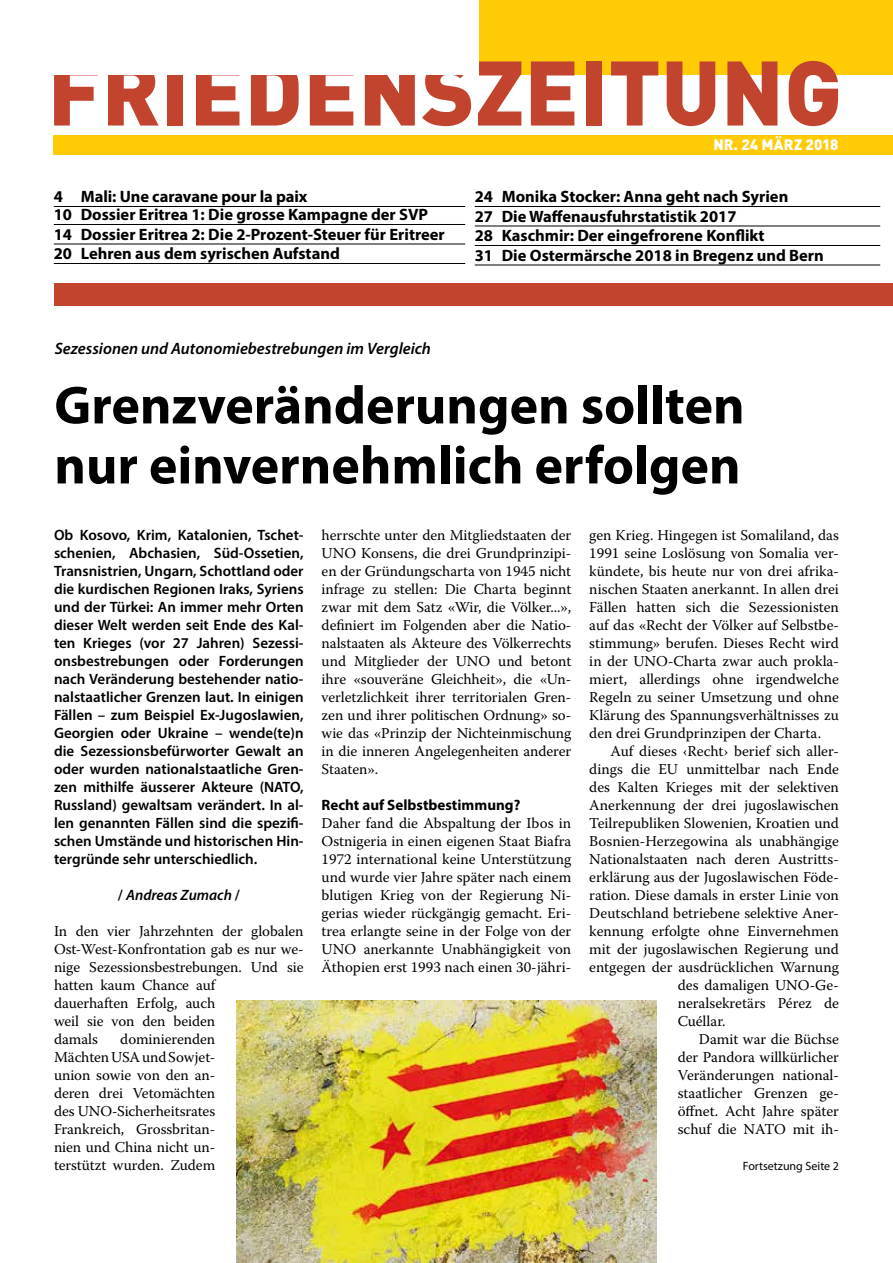
<style>
.page{position:relative;width:893px;height:1263px;background:#fff}
.page>*{position:absolute;margin:0;border:0;box-sizing:border-box;transform-origin:0 0}
.t1{font:900 90px "DIN";letter-spacing:.005em;color:#c2442e}
.t2{font:700 54px/60px "Myriad Pro";color:#000}
.t3{font:700 16.5px/19.5px "Myriad Pro";color:#000}
.t4{font:italic 600 16.5px "Myriad Pro";color:#000}
.t5{font:15px/18px "Warnock Pro";color:#000;text-align:justify}
.t6{font:600 15px/18px "Myriad Pro";color:#000;text-align:justify}
.t7{font:700 15px "Myriad Pro";color:#000}
.t8{font:italic 600 15px "Myriad Pro";color:#000}
.t9{font:900 15px "DIN";letter-spacing:.005em;color:#fff}
.t10{font:12px "Myriad Pro";color:#000}
.s1{font-style:normal}
</style>
<div class="page">
<div style="left:54px;top:135px;width:839px;height:19px;background:#ffcb05"></div>
<div style="left:479px;top:0;width:414px;height:74px;background:#ffcb05"></div>
<hr style="left:54px;top:206px;width:411px;height:1px;background:#000">
<hr style="left:54px;top:224px;width:411px;height:1px;background:#000">
<hr style="left:54px;top:244px;width:411px;height:1px;background:#000">
<hr style="left:54px;top:263px;width:411px;height:1px;background:#000">
<hr style="left:475px;top:206px;width:405px;height:1px;background:#000">
<hr style="left:475px;top:226px;width:405px;height:1px;background:#000">
<hr style="left:475px;top:245px;width:405px;height:1px;background:#000">
<hr style="left:475px;top:265px;width:405px;height:1px;background:#000">
<div style="left:55px;top:284px;width:838px;height:22px;background:#c2442e"></div>
<img style="left:237px;top:1001px;width:419px;height:262px">
<h1 class="t1" style="left:48px;top:33px;width:796px">FRIEDENSZEITUNG</h1>
<p class="t3" style="left:54px;top:187px;width:376px;line-height:18px">4 Mali: Une caravane pour la paix<br>10 Dossier Eritrea 1: Die grosse Kampagne der SVP</p>
<p class="t3" style="left:54px;top:224px;width:393px">14 Dossier Eritrea 2: Die 2-Prozent-Steuer für Eritreer<br>20 Lehren aus dem syrischen Aufstand</p>
<p class="t9" style="left:713px;top:134px;width:127px">NR. 24 MÄRZ 2018</p>
<p class="t3" style="left:475px;top:186px;width:351px">24 Monika Stocker: Anna geht nach Syrien<br>27 Die Waffenausfuhrstatistik 2017<br>28 Kaschmir: Der eingefrorene Konflikt<br>31 Die Ostermärsche 2018 in Bregenz und Bern</p>
<p class="t4" style="left:55px;top:338px;width:378px">Sezessionen und Autonomiebestrebungen im Vergleich</p>
<h2 class="t2" style="left:54px;top:373px;width:692px">Grenzveränderungen sollten nur einvernehmlich erfolgen</h2>
<p class="t6" style="left:54px;top:526px;width:251px">Ob Kosovo, Krim, Katalonien, Tschet&shy;schenien, Abchasien, Süd-Ossetien, Transnistrien, Ungarn, Schottland oder die kurdischen Regionen Iraks, Syriens und der Türkei: An immer mehr Orten dieser Welt werden seit Ende des Kal&shy;ten Krieges (vor 27 Jahren) Sezessi&shy;onsbestrebungen oder Forderungen nach Veränderung bestehender natio&shy;nalstaatlicher Grenzen laut. In einigen Fällen – zum Beispiel Ex-Jugoslawien, Georgien oder Ukraine – wende(te)n die Sezessionsbefürworter Gewalt an oder wurden nationalstaatliche Gren&shy;zen mithilfe äusserer Akteure (NATO, Russland) gewaltsam verändert. In al&shy;len genannten Fällen sind die spezifi&shy;schen Umstände und historischen Hin&shy;tergründe sehr unterschiedlich.</p>
<p class="t8" style="left:118px;top:885px;width:123px"><span class="s1">/</span> Andreas Zumach <span class="s1">/</span></p>
<p class="t5" style="left:54px;top:922px;width:251px;text-align:left">In den vier Jahrzehnten der globalen<br>Ost-West-Konfrontation gab es nur we&shy;nige Sezessionsbestrebungen. Und sie hatten kaum Chance auf<br>dauerhaften Erfolg, auch<br>weil sie von den beiden<br>damals</p>
<p class="t5" style="left:322px;top:526px;width:251px">herrschte unter den Mitgliedstaaten der UNO Konsens, die drei Grundprinzipi&shy;en der Gründungscharta von 1945 nicht infrage zu stellen: Die Charta beginnt zwar mit dem Satz «Wir, die Völker...», definiert im Folgenden aber die Natio&shy;nalstaaten als Akteure des Völkerrechts und Mitglieder der UNO und betont ihre «souveräne Gleichheit», die «Un&shy;verletzlichkeit ihrer territorialen Gren&shy;zen und ihrer politischen Ordnung» so&shy;wie das «Prinzip der Nichteinmischung in die inneren Angelegenheiten anderer Staaten».</p>
<p class="t7" style="left:322px;top:795px;width:200px">Recht auf Selbstbestimmung?</p>
<p class="t5" style="left:322px;top:814px;width:251px">Daher fand die Abspaltung der Ibos in Ostnigeria in einen eigenen Staat Biafra 1972 international keine Unterstützung und wurde vier Jahre später nach einem blutigen Krieg von der Regierung Ni&shy;gerias wieder rückgängig gemacht. Eri&shy;trea erlangte seine in der Folge von der UNO anerkannte Unabhängigkeit von Äthopien erst 1993 nach einen 30-jähri-</p>
<p class="t5" style="left:589px;top:526px;width:251px">gen Krieg. Hingegen ist Somaliland, das 1991 seine Loslösung von Somalia ver&shy;kündete, bis heute nur von drei afrika&shy;nischen Staaten anerkannt. In allen drei Fällen hatten sich die Sezessionisten auf das «Recht der Völker auf Selbstbe&shy;stimmung» berufen. Dieses Recht wird in der UNO-Charta zwar auch prokla&shy;miert, allerdings ohne irgendwelche Regeln zu seiner Umsetzung und ohne Klärung des Spannungsverhältnisses zu den drei Grundprinzipen der Charta.</p>
<p class="t5" style="left:611px;top:742px;width:230px">Auf dieses ‹Recht› berief sich aller-</p>
<p class="t5" style="left:589px;top:760px;width:251px">dings die EU unmittelbar nach Ende</p>
<p class="t5" style="left:589px;top:778px;width:251px">des Kalten Krieges mit der selektiven</p>
<p class="t5" style="left:589px;top:796px;width:251px">Anerkennung der drei jugoslawischen</p>
<p class="t5" style="left:589px;top:814px;width:251px">Teilrepubliken Slowenien, Kroatien und</p>
<p class="t5" style="left:589px;top:832px;width:251px">Bosnien-Herzegowina als unabhängige</p>
<p class="t5" style="left:589px;top:850px;width:251px">Nationalstaaten nach deren Austritts-</p>
<p class="t5" style="left:589px;top:868px;width:251px">erklärung aus der Jugoslawischen Föde-</p>
<p class="t5" style="left:589px;top:886px;width:251px">ration. Diese damals in erster Linie von</p>
<p class="t5" style="left:589px;top:904px;width:251px">Deutschland betriebene selektive Aner-</p>
<p class="t5" style="left:589px;top:922px;width:251px">kennung erfolgte ohne Einvernehmen</p>
<p class="t5" style="left:589px;top:940px;width:251px">mit der jugoslawischen Regierung und</p>
<p class="t5" style="left:589px;top:958px;width:251px">entgegen der ausdrücklichen Warnung</p>
<p class="t5" style="left:678px;top:976px;width:163px">des damaligen UNO-Ge-</p>
<p class="t5" style="left:678px;top:994px;width:163px">neralsekretärs Pérez de</p>
<p class="t5" style="left:678px;top:1012px;width:49px">Cuéllar.</p>
<p class="t5" style="left:699px;top:1030px;width:141px">Damit war die Büchse</p>
<p class="t5" style="left:678px;top:1048px;width:163px">der Pandora willkürlicher</p>
<p class="t5" style="left:678px;top:1066px;width:163px">Veränderungen national-</p>
<p class="t5" style="left:678px;top:1084px;width:163px">staatlicher Grenzen ge-</p>
<p class="t5" style="left:678px;top:1102px;width:163px">öffnet. Acht Jahre später</p>
<p class="t5" style="left:678px;top:1120px;width:163px">schuf die NATO mit ih-</p>
<p class="t5" style="left:54px;top:1030px;width:163px;text-indent:66px">dominierenden Mächten USA und Sowjet&shy;union sowie von den an&shy;deren drei Vetomächten des UNO-Sicherheitsrates Frankreich, Grossbritan&shy;nien und China nicht un&shy;terstützt wurden. Zudem</p>
<p class="t10" style="left:743px;top:1158px;width:98px">Fortsetzung Seite 2</p>
</div>
